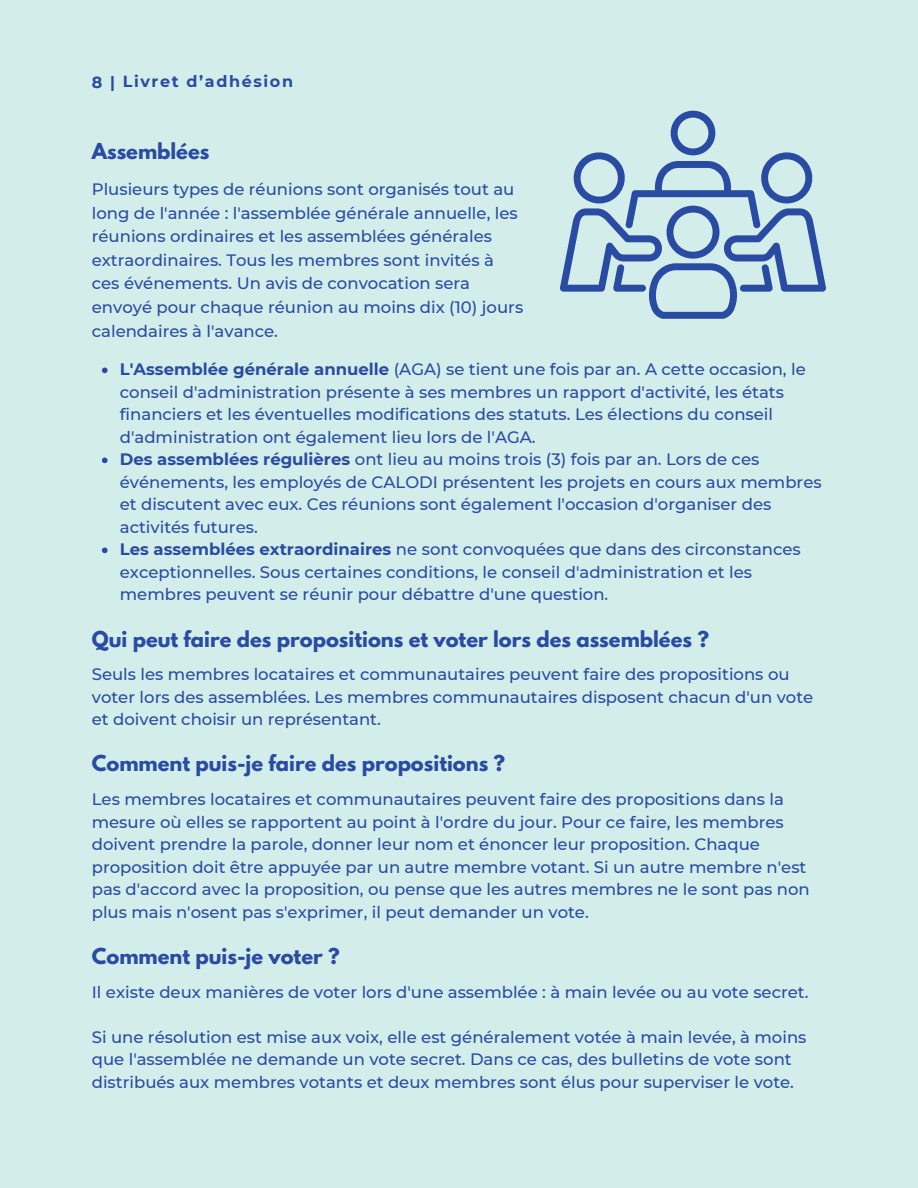
<style>
.page{position:relative;width:918px;height:1188px;background:#d3edea}
.page>*{position:absolute;margin:0;border:0;box-sizing:border-box;transform-origin:0 0}
.t1{font:700 19.5px "League Spartan";color:#294ba1}
.t2{font:500 16.5px/22.5px "Montserrat";color:#294ba1}
.t3{font:700 16.05px "Montserrat";letter-spacing:.095em;color:#294ba1}
.s1{font-weight:700}
</style>
<div class="page">
<svg style="left:560px;top:111px;width:266px;height:208px"></svg>
<svg style="left:102px;top:368px;width:6px;height:5px"></svg>
<svg style="left:102px;top:458px;width:6px;height:5px"></svg>
<svg style="left:102px;top:548px;width:6px;height:5px"></svg>
<h2 class="t3" style="left:92px;top:72px;width:203px">8 | Livret d’adhésion</h2>
<h1 class="t1" style="left:92px;top:141px;width:119px">Assemblées</h1>
<h2 class="t2" style="left:92px;top:177px;width:433px;line-height:23.7px">Plusieurs types de réunions sont organisés tout au long de l'année : l'assemblée générale annuelle, les réunions ordinaires et les assemblées générales extraordinaires. Tous les membres sont invités à ces événements. Un avis de convocation sera envoyé pour chaque réunion au moins dix (10) jours calendaires à l'avance.</h2>
<h2 class="t2" style="left:120px;top:358px;width:688px"><span class="s1">L'Assemblée générale annuelle</span> (AGA) se tient une fois par an. A cette occasion, le conseil d'administration présente à ses membres un rapport d'activité, les états financiers et les éventuelles modifications des statuts. Les élections du conseil d'administration ont également lieu lors de l'AGA.</h2>
<h1 class="t2" style="left:120px;top:448px;width:703px"><span class="s1">Des assemblées régulières</span> ont lieu au moins trois (3) fois par an. Lors de ces événements, les employés de CALODI présentent les projets en cours aux membres et discutent avec eux. Ces réunions sont également l'occasion d'organiser des activités futures.</h1>
<h2 class="t2" style="left:120px;top:538px;width:683px"><span class="s1">Les assemblées extraordinaires</span> ne sont convoquées que dans des circonstances exceptionnelles. Sous certaines conditions, le conseil d'administration et les membres peuvent se réunir pour débattre d'une question.</h2>
<p class="t1" style="left:92px;top:629px;width:619px">Qui peut faire des propositions et voter lors des assemblées ?</p>
<p class="t2" style="left:92px;top:663px;width:723px">Seuls les membres locataires et communautaires peuvent faire des propositions ou voter lors des assemblées. Les membres communautaires disposent chacun d'un vote et doivent choisir un représentant.</p>
<p class="t1" style="left:92px;top:754px;width:415px">Comment puis-je faire des propositions ?</p>
<p class="t2" style="left:92px;top:788px;width:720px">Les membres locataires et communautaires peuvent faire des propositions dans la mesure où elles se rapportent au point à l'ordre du jour. Pour ce faire, les membres doivent prendre la parole, donner leur nom et énoncer leur proposition. Chaque proposition doit être appuyée par un autre membre votant. Si un autre membre n'est pas d'accord avec la proposition, ou pense que les autres membres ne le sont pas non plus mais n'osent pas s'exprimer, il peut demander un vote.</p>
<h1 class="t1" style="left:92px;top:946px;width:249px">Comment puis-je voter ?</h1>
<h2 class="t2" style="left:92px;top:980px;width:718px">Il existe deux manières de voter lors d'une assemblée : à main levée ou au vote secret.</h2>
<h1 class="t2" style="left:92px;top:1025px;width:716px">Si une résolution est mise aux voix, elle est généralement votée à main levée, à moins que l'assemblée ne demande un vote secret. Dans ce cas, des bulletins de vote sont distribués aux membres votants et deux membres sont élus pour superviser le vote.</h1>
</div>
